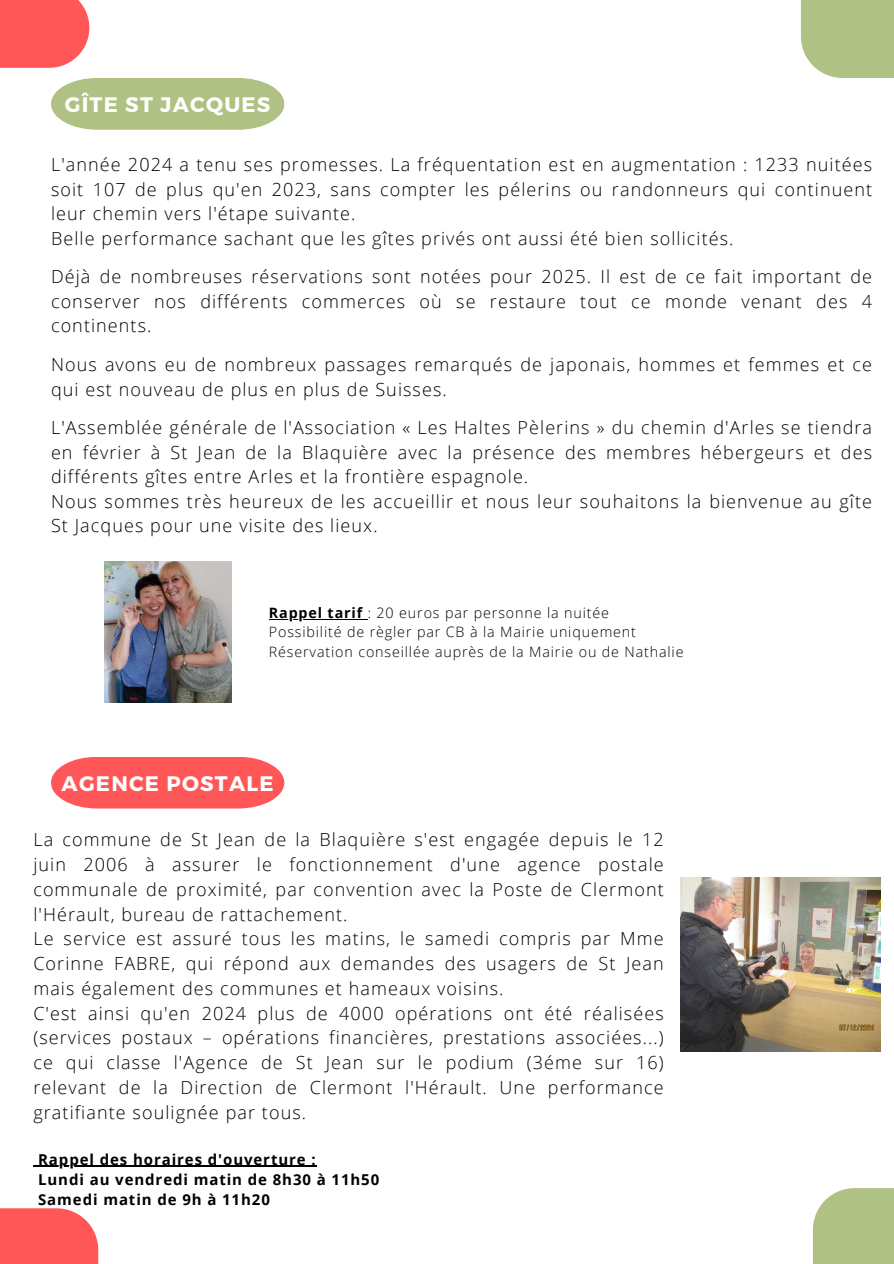
<style>
.page{position:relative;width:894px;height:1264px;background:#fff}
.page>*{position:absolute;margin:0;border:0;box-sizing:border-box;transform-origin:0 0}
.t1{font:700 21px "Montserrat";letter-spacing:.06em;color:#fff}
.t2{font:300 18px/24.8px "Open Sans";letter-spacing:.06em;color:#000}
.t3{font:700 15px/20.2px "Open Sans";letter-spacing:.06em;color:#000}
.t4{font:300 14.25px "Open Sans";letter-spacing:.06em;color:#000}
.s1{font-weight:700}
</style>
<div class="page">
<svg style="left:51px;top:78px;width:233px;height:52px;background:#b6c78e"></svg>
<div style="left:812px;top:1188px;width:81px;height:75px;background:#afc283"></div>
<img style="left:104px;top:561px;width:127px;height:142px">
<svg style="left:51px;top:757px;width:233px;height:51px;background:#ff6464"></svg>
<img style="left:680px;top:877px;width:200px;height:174px">
<hr style="left:269px;top:618px;width:98px;height:1px;background:#000">
<hr style="left:38px;top:1165px;width:278px;height:1px;background:#000">
<div style="left:800px;top:0;width:93px;height:78px;background:#afc283"></div>
<div style="left:0;top:0;width:89px;height:68px;background:#ff5757"></div>
<div style="left:0;top:1208px;width:98px;height:55px;background:#ff5757"></div>
<h1 class="t1" style="left:65px;top:91px;width:207px">GÎTE ST JACQUES</h1>
<p class="t2" style="left:51px;top:152px;width:822px">L'année 2024 a tenu ses promesses. La fréquentation est en augmentation : 1233 nuitées soit 107 de plus qu'en 2023, sans compter les pélerins ou randonneurs qui continuent leur chemin vers l'étape suivante.<br>Belle performance sachant que les gîtes privés ont aussi été bien sollicités.</p>
<p class="t2" style="left:51px;top:264px;width:822px;text-align:justify">Déjà de nombreuses réservations sont notées pour 2025. Il est de ce fait important de conserver nos différents commerces où se restaure tout ce monde venant des 4 continents.</p>
<p class="t2" style="left:51px;top:352px;width:822px">Nous avons eu de nombreux passages remarqués de japonais, hommes et femmes et ce qui est nouveau de plus en plus de Suisses.</p>
<p class="t2" style="left:51px;top:415px;width:822px">L'Assemblée générale de l'Association « Les Haltes Pèlerins » du chemin d'Arles se tiendra en février à St Jean de la Blaquière avec la présence des membres hébergeurs et des différents gîtes entre Arles et la frontière espagnole.<br>Nous sommes très heureux de les accueillir et nous leur souhaitons la bienvenue au gîte St Jacques pour une visite des lieux.</p>
<h2 class="t4" style="left:269px;top:602px;width:341px"><span class="s1">Rappel tarif</span> : 20 euros par personne la nuitée</h2>
<h2 class="t4" style="left:269px;top:622px;width:368px">Possibilité de règler par CB à la Mairie uniquement</h2>
<h2 class="t4" style="left:269px;top:642px;width:416px">Réservation conseillée auprès de la Mairie ou de Nathalie</h2>
<h2 class="t1" style="left:62px;top:769px;width:213px">AGENCE POSTALE</h2>
<h1 class="t2" style="left:33px;top:826px;width:631px">La commune de St Jean de la Blaquière s'est engagée depuis le 12 juin 2006 à assurer le fonctionnement d'une agence postale communale de proximité, par convention avec la Poste de Clermont l'Hérault, bureau de rattachement.<br>Le service est assuré tous les matins, le samedi compris par Mme Corinne FABRE, qui répond aux demandes des usagers de St Jean mais également des communes et hameaux voisins.<br>C'est ainsi qu'en 2024 plus de 4000 opérations ont été réalisées (services postaux – opérations financières, prestations associées...) ce qui classe l'Agence de St Jean sur le podium (3éme sur 16) relevant de la Direction de Clermont l'Hérault. Une performance gratifiante soulignée par tous.</h1>
<h2 class="t3" style="left:38px;top:1148px;width:342px">Rappel des horaires d'ouverture :<br>Lundi au vendredi matin de 8h30 à 11h50</h2>
<h3 class="t3" style="left:38px;top:1189px;width:233px">Samedi matin de 9h à 11h20</h3>
</div>
